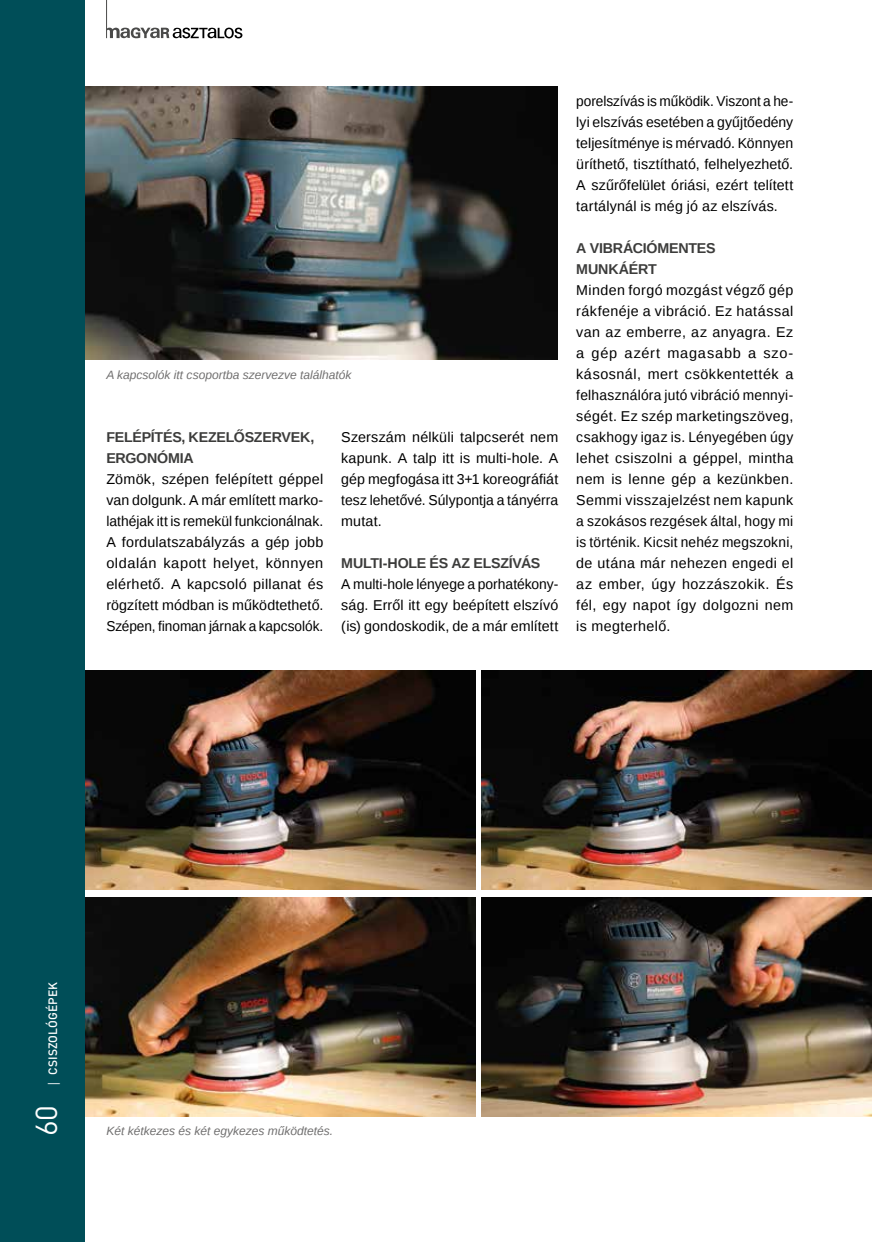
<style>
.page{position:relative;width:872px;height:1242px;background:#fff}
.page>*{position:absolute;margin:0;border:0;box-sizing:border-box;transform-origin:0 0}
.t1{font:30px "DIN Pro";color:#fff}
.t2{font:14.25px/21px "Liberation Sans";letter-spacing:.01em;color:#000;text-align:justify}
.t3{font:14.25px/21px "Liberation Sans";letter-spacing:.01em;color:#000;text-align:justify;scale:.96 1}
.t4{font:700 14.25px/21px "Liberation Sans";letter-spacing:-.015em;color:#3c3c3b}
.t5{font:italic 12px "Liberation Sans";color:#706f6f}
.t6{font:500 12px "DIN Pro";letter-spacing:.01em;color:#fff}
.s1{font-family:"Open Sans";font-weight:400}
</style>
<div class="page">
<div style="left:0;top:0;width:85px;height:1242px;background:#004e58"></div>
<svg style="left:107px;top:27px;width:135px;height:11px"></svg>
<hr style="left:106px;top:0;width:1px;height:38px;background:#4a4a49">
<img style="left:85px;top:87px;width:472px;height:273px">
<img style="left:85px;top:671px;width:390px;height:218px">
<img style="left:482px;top:671px;width:390px;height:218px">
<img style="left:85px;top:897px;width:390px;height:219px">
<img style="left:482px;top:897px;width:390px;height:219px">
<p class="t5" style="left:106px;top:367px;width:246px">A kapcsolók itt csoportba szervezve találhatók</p>
<p class="t4" style="left:106px;top:426px;width:209px">FELÉPÍTÉS, KEZELŐSZERVEK,<br>ERGONÓMIA</p>
<p class="t2" style="left:106px;top:469px;width:218px">Zömök, szépen felépített géppel van dolgunk. A már említett marko&shy;lathéjak itt is remekül funkcionálnak.<br>A fordulatszabályzás a gép jobb oldalán kapott helyet, könnyen elérhető. A kapcsoló pillanat és rögzített módban is működtethető.<br>Szépen, finoman járnak a kapcsolók.</p>
<p class="t2" style="left:341px;top:427px;width:218px">Szerszám nélküli talpcserét nem kapunk. A talp itt is multi-hole. A gép megfogása itt 3+1 koreográfiát tesz lehetővé. Súlypontja a tányérra mutat.</p>
<p class="t4" style="left:341px;top:552px;width:200px">MULTI-HOLE ÉS AZ ELSZÍVÁS</p>
<p class="t2" style="left:341px;top:574px;width:218px">A multi-hole lényege a porhatékony&shy;ság. Erről itt egy beépített elszívó (is) gondoskodik, de a már említett</p>
<p class="t3" style="left:576px;top:91px;width:227px">porelszívás is működik. Viszont a he&shy;lyi elszívás esetében a gyűjtőedény teljesítménye is mérvadó. Könnyen üríthető, tisztítható, felhelyezhető.<br>A szűrőfelület óriási, ezért telített tartálynál is még jó az elszívás.</p>
<p class="t4" style="left:576px;top:237px;width:141px">A VIBRÁCIÓMENTES<br>MUNKÁÉRT</p>
<p class="t2" style="left:576px;top:280px;width:218px">Minden forgó mozgást végző gép rákfenéje a vibráció. Ez hatással van az emberre, az anyagra. Ez a gép azért magasabb a szo&shy;kásosnál, mert csökkentették a felhasználóra jutó vibráció mennyi&shy;ségét. Ez szép marketingszöveg, csakhogy igaz is. Lényegében úgy lehet csiszolni a géppel, mintha nem is lenne gép a kezünkben.<br>Semmi visszajelzést nem kapunk a szokásos rezgések által, hogy mi is történik. Kicsit nehéz megszokni, de utána már nehezen engedi el az ember, úgy hozzászokik. És fél, egy napot így dolgozni nem is megterhelő.</p>
<p class="t6" style="left:45px;top:1087px;width:107px;rotate:-90deg"><span class="s1">|</span> CSISZOLÓGÉPEK</p>
<h1 class="t1" style="left:26px;top:1136px;width:33px;rotate:-90deg">60</h1>
<p class="t5" style="left:106px;top:1123px;width:228px">Két kétkezes és két egykezes működtetés.</p>
</div>
